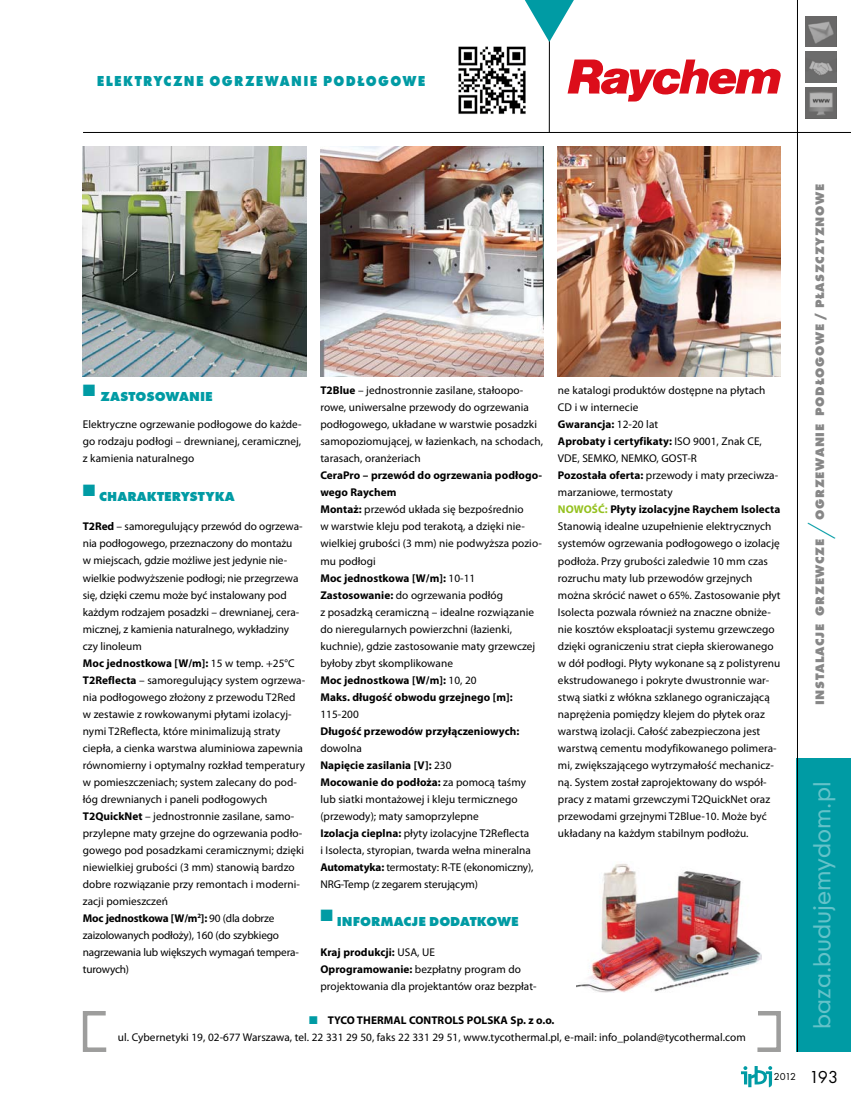
<style>
.page{position:relative;width:851px;height:1106px;background:#fff}
.page>*{position:absolute;margin:0;border:0;box-sizing:border-box;transform-origin:0 0}
.t1{font:30px "Futura TEE Ligh";color:#009ba4}
.t2{font:22.5px "Geometric 706 Md EU";color:#64c2c9}
.t3{font:18px "Futura TEE";color:#000}
.t4{font:700 15px "Futura TEE Extr";letter-spacing:.1em;color:#009ba4;scale:.9 1}
.t5{font:700 13.5px "Futura TEE Extr";color:#009ba4}
.t6{font:700 12.75px "Futura TEE Extr";letter-spacing:.05em;color:#878787}
.t7{font:11.25px/17px "Myriad Pro";letter-spacing:.005em;color:#000}
.t8{font:700 11.25px "Myriad Pro";letter-spacing:.005em;color:#000}
.t9{font:10.5px "Futura TEE";color:#000}
.s1{font-weight:700}
.s2{font-weight:700;color:#95c11f}
.s3{color:#009ba4}
</style>
<div class="page">
<svg style="left:741px;top:1066px;width:31px;height:21px"></svg>
<div style="left:796px;top:758px;width:54px;height:294px;background:#009ba4"></div>
<hr style="left:797px;top:0;width:1px;height:1052px;background:#000">
<hr style="left:83px;top:132px;width:767px;height:1px;background:#000">
<hr style="left:549px;top:36px;width:1px;height:97px;background:#000">
<svg style="left:805px;top:16px;width:30px;height:31px"></svg>
<svg style="left:805px;top:52px;width:30px;height:30px"></svg>
<svg style="left:805px;top:88px;width:30px;height:30px"></svg>
<svg style="left:525px;top:0;width:48px;height:42px"></svg>
<svg style="left:567px;top:60px;width:213px;height:41px"></svg>
<img style="left:458px;top:46px;width:68px;height:68px">
<svg style="left:82px;top:1011px;width:25px;height:41px"></svg>
<svg style="left:757px;top:1011px;width:24px;height:41px"></svg>
<img style="left:320px;top:146px;width:223px;height:230px">
<img style="left:83px;top:146px;width:223px;height:230px">
<img style="left:557px;top:146px;width:223px;height:230px">
<img style="left:576px;top:864px;width:185px;height:129px">
<h3 class="t4" style="left:97px;top:72px;width:366px">ELEKTRYCZNE OGRZEWANIE PODŁOGOWE</h3>
<p class="t5" style="left:83px;top:388px;width:29px">■ ZASTOSOWANIE</p>
<p class="t7" style="left:83px;top:416px;width:220px;text-align:justify">Elektryczne ogrzewanie podłogowe do każde&shy;go rodzaju podłogi – drewnianej, ceramicznej, z kamienia naturalnego</p>
<p class="t5" style="left:83px;top:488px;width:45px">■ CHARAKTERYSTYKA</p>
<p class="t7" style="left:83px;top:518px;width:224px"><span class="s1">T2Red</span> – samoregulujący przewód do ogrzewa&shy;nia podłogowego, przeznaczony do montażu<br>w miejscach, gdzie możliwe jest jedynie nie&shy;wielkie podwyższenie podłogi; nie przegrzewa się, dzięki czemu może być instalowany pod każdym rodzajem posadzki – drewnianej, cera&shy;micznej, z kamienia naturalnego, wykładziny czy linoleum<br><span class="s1">Moc jednostkowa [W/m]:</span> 15 w temp. +25°C <span class="s1">T2Reflecta</span> – samoregulujący system ogrzewa&shy;nia podłogowego złożony z przewodu T2Red w zestawie z rowkowanymi płytami izolacyj&shy;nymi T2Reflecta, które minimalizują straty ciepła, a cienka warstwa aluminiowa zapewnia równomierny i optymalny rozkład temperatury w pomieszczeniach; system zalecany do pod&shy;łóg drewnianych i paneli podłogowych <span class="s1">T2QuickNet</span> – jednostronnie zasilane, samo&shy;przylepne maty grzejne do ogrzewania podło&shy;gowego pod posadzkami ceramicznymi; dzięki niewielkiej grubości (3 mm) stanowią bardzo dobre rozwiązanie przy remontach i moderni&shy;zacji pomieszczeń<br><span class="s1">Moc jednostkowa [W/m</span><sup>2</sup><span class="s1">]:</span> 90 (dla dobrze zaizolowanych podłoży), 160 (do szybkiego nagrzewania lub większych wymagań tempera&shy;turowych)</p>
<p class="t7" style="left:320px;top:382px;width:224px"><span class="s1">T2Blue</span> – jednostronnie zasilane, stałoopo&shy;rowe, uniwersalne przewody do ogrzewania podłogowego, układane w warstwie posadzki samopoziomującej, w łazienkach, na schodach, tarasach, oranżeriach</p>
<p class="t7" style="left:320px;top:467px;width:223px"><span class="s1">CeraPro – przewód do ogrzewania podłogo&shy;wego Raychem<br>Montaż:</span> przewód układa się bezpośrednio<br>w warstwie kleju pod terakotą, a dzięki nie&shy;wielkiej grubości (3 mm) nie podwyższa pozio&shy;mu podłogi<br><span class="s1">Moc jednostkowa [W/m]:</span> 10-11<br><span class="s1">Zastosowanie:</span> do ogrzewania podłóg<br>z posadzką ceramiczną – idealne rozwiązanie do nieregularnych powierzchni (łazienki, kuchnie), gdzie zastosowanie maty grzewczej byłoby zbyt skomplikowane<br><span class="s1">Moc jednostkowa [W/m]:</span> 10, 20<br><span class="s1">Maks. długość obwodu grzejnego [m]:</span></p>
<p class="t7" style="left:320px;top:705px;width:40px">115-200</p>
<p class="t8" style="left:320px;top:723px;width:200px">Długość przewodów przyłączeniowych:</p>
<p class="t7" style="left:320px;top:739px;width:215px">dowolna<br><span class="s1">Napięcie zasilania [V]:</span> 230<br><span class="s1">Mocowanie do podłoża:</span> za pomocą taśmy lub siatki montażowej i kleju termicznego (przewody); maty samoprzylepne<br><span class="s1">Izolacja cieplna:</span> płyty izolacyjne T2Reflecta i Isolecta, styropian, twarda wełna mineralna <span class="s1">Automatyka:</span> termostaty: R-TE (ekonomiczny), NRG-Temp (z zegarem sterującym)</p>
<p class="t5" style="left:320px;top:913px;width:83px">■IN FORMACJE</p>
<p class="t5" style="left:429px;top:913px;width:11px">DODATKOWE</p>
<p class="t7" style="left:320px;top:943px;width:218px"><span class="s1">Kraj produkcji:</span> USA, UE<br><span class="s1">Oprogramowanie:</span> bezpłatny program do projektowania dla projektantów oraz bezpłat-</p>
<p class="t7" style="left:558px;top:382px;width:224px">ne katalogi produktów dostępne na płytach CD i w internecie<br><span class="s1">Gwarancja:</span> 12-20 lat<br><span class="s1">Aprobaty i certyfikaty:</span> ISO 9001, Znak CE, VDE, SEMKO, NEMKO, GOST-R<br><span class="s1">Pozostała oferta:</span> przewody i maty przeciwza&shy;marzaniowe, termostaty<br><span class="s2">NOWOŚĆ:</span> <span class="s1">Płyty izolacyjne Raychem Isolecta </span>Stanowią idealne uzupełnienie elektrycznych systemów ogrzewania podłogowego o izolację podłoża. Przy grubości zaledwie 10 mm czas rozruchu maty lub przewodów grzejnych można skrócić nawet o 65%. Zastosowanie płyt Isolecta pozwala również na znaczne obniże&shy;nie kosztów eksploatacji systemu grzewczego dzięki ograniczeniu strat ciepła skierowanego w dół podłogi. Płyty wykonane są z polistyrenu ekstrudowanego i pokryte dwustronnie war&shy;stwą siatki z włókna szklanego ograniczającą naprężenia pomiędzy klejem do płytek oraz warstwą izolacji. Całość zabezpieczona jest warstwą cementu modyfikowanego polimera&shy;mi, zwiększającego wytrzymałość mechanicz&shy;ną. System został zaprojektowany do współ&shy;pracy z matami grzewczymi T2QuickNet oraz przewodami grzejnymi T2Blue-10. Może być układany na każdym stabilnym podłożu.</p>
<p class="t7" style="left:118px;top:1011px;width:629px;text-align:center"><span class="s3">■</span> <span class="s1">TYCO THERMAL CONTROLS POLSKA Sp. z o.o.<br></span>ul. Cybernetyki 19, 02-677 Warszawa, tel. 22 331 29 50, faks 22 331 29 51, www.tycothermal.pl, e-mail: info_poland@tycothermal.com</p>
<p class="t9" style="left:773px;top:1070px;width:24px">2012</p>
<p class="t6" style="left:812px;top:520px;width:337px;rotate:-90deg">OGRZEWANIE PODŁOGOWE / PŁASZCZYZNOWE</p>
<h1 class="t1" style="left:803px;top:538px;width:18px;rotate:-90deg">/</h1>
<p class="t6" style="left:812px;top:705px;width:168px;rotate:-90deg">INSTALACJE GRZEWCZE</p>
<h2 class="t2" style="left:807px;top:1028px;width:249px;rotate:-90deg">baza.budujemydom.pl</h2>
<h3 class="t3" style="left:808px;top:1065px;width:31px">193</h3>
</div>
